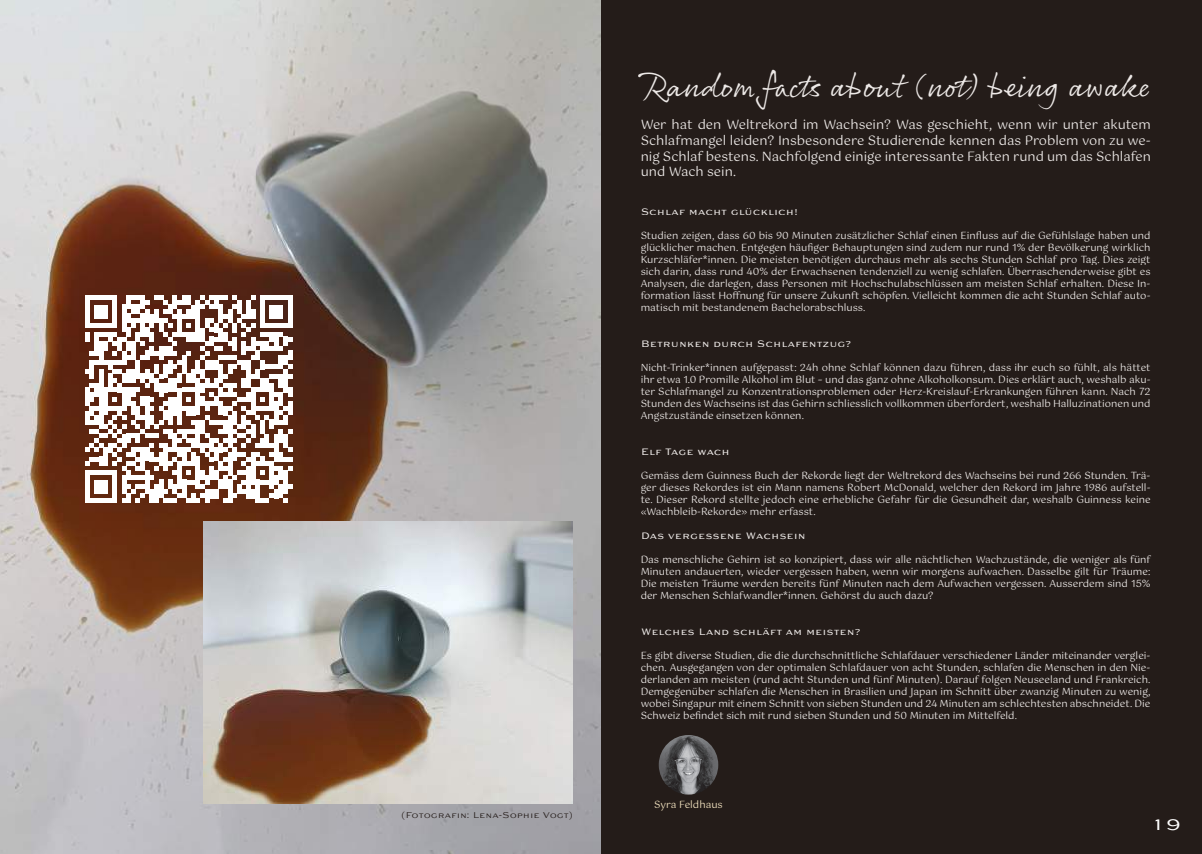
<style>
.page{position:relative;width:1202px;height:854px;background:#fff}
.page>*{position:absolute;margin:0;border:0;box-sizing:border-box;transform-origin:0 0}
.t1{font:32px "Rollerscript Smooth";color:#ede9e7}
.t2{font:18px "Sweet Gothic";color:#fff}
.t3{font:13px/15.6px "Gotu";color:#ede9e7;text-align:justify}
.t4{font:10px/12px "Gotu";color:#ede9e7;text-align:justify}
.t5{font:10px "Sweet Gothic";color:#ede9e7}
.t6{font:10px "Gotu";color:#f3e3c0}
.t7{font:300 9px "Sweet Gothic";color:#241c19}
</style>
<div class="page">
<div style="left:601px;top:0;width:601px;height:853px;background:#241c19"></div>
<img style="left:0;top:0;width:601px;height:853px">
<img style="left:203px;top:521px;width:370px;height:282px">
<svg style="left:85px;top:295px;width:207px;height:207px"></svg>
<img style="left:659px;top:734px;width:59px;height:60px;border-radius:30px">
<p class="t7" style="left:402px;top:809px;width:173px">(Fotografin: Lena-Sophie Vogt)</p>
<h1 class="t1" style="left:684px;top:66px;width:138px">ndom facts</h1>
<h1 class="t1" style="left:895px;top:66px;width:257px">t (not) ing awake</h1>
<p class="t3" style="left:641px;top:117px;width:512px">Wer hat den Weltrekord im Wachsein? Was geschieht, wenn wir unter akutem Schlafmangel leiden? Insbesondere Studierende kennen das Problem von zu we&shy;nig Schlaf bestens. Nachfolgend einige interessante Fakten rund um das Schlafen und Wach sein.</p>
<p class="t5" style="left:641px;top:205px;width:159px">Schlaf macht glücklich!</p>
<p class="t4" style="left:641px;top:229px;width:511px">Studien zeigen, dass 60 bis 90 Minuten zusätzlicher Schlaf einen Einfluss auf die Gefühlslage haben und glücklicher machen. Entgegen häufiger Behauptungen sind zudem nur rund 1% der Bevölkerung wirklich Kurzschläfer*innen. Die meisten benötigen durchaus mehr als sechs Stunden Schlaf pro Tag. Dies zeigt sich darin, dass rund 40% der Erwachsenen tendenziell zu wenig schlafen. Überraschenderweise gibt es Analysen, die darlegen, dass Personen mit Hochschulabschlüssen am meisten Schlaf erhalten. Diese In&shy;formation lässt Hoffnung für unsere Zukunft schöpfen. Vielleicht kommen die acht Stunden Schlaf auto&shy;matisch mit bestandenem Bachelorabschluss.</p>
<p class="t5" style="left:641px;top:337px;width:212px">Betrunken durch Schlafentzug?</p>
<p class="t4" style="left:641px;top:361px;width:511px">Nicht-Trinker*innen aufgepasst: 24h ohne Schlaf können dazu führen, dass ihr euch so fühlt, als hättet ihr etwa 1.0 Promille Alkohol im Blut – und das ganz ohne Alkoholkonsum. Dies erklärt auch, weshalb aku&shy;ter Schlafmangel zu Konzentrationsproblemen oder Herz-Kreislauf-Erkrankungen führen kann. Nach 72<br>Stunden des Wachseins ist das Gehirn schliesslich vollkommen überfordert, weshalb Halluzinationen und Angstzustände einsetzen können.</p>
<p class="t5" style="left:641px;top:445px;width:91px">Elf Tage wach</p>
<p class="t4" style="left:641px;top:469px;width:511px">Gemäss dem Guinness Buch der Rekorde liegt der Weltrekord des Wachseins bei rund 266 Stunden. Trä&shy;ger dieses Rekordes ist ein Mann namens Robert McDonald, welcher den Rekord im Jahre 1986 aufstell&shy;te. Dieser Rekord stellte jedoch eine erhebliche Gefahr für die Gesundheit dar, weshalb Guinness keine «Wachbleib-Rekorde» mehr erfasst.</p>
<p class="t5" style="left:641px;top:529px;width:166px">Das vergessene Wachsein</p>
<p class="t4" style="left:641px;top:553px;width:511px">Das menschliche Gehirn ist so konzipiert, dass wir alle nächtlichen Wachzustände, die weniger als fünf Minuten andauerten, wieder vergessen haben, wenn wir morgens aufwachen. Dasselbe gilt für Träume:<br>Die meisten Träume werden bereits fünf Minuten nach dem Aufwachen vergessen. Ausserdem sind 15% der Menschen Schlafwandler*innen. Gehörst du auch dazu?</p>
<p class="t5" style="left:641px;top:625px;width:221px">Welches Land schläft am meisten?</p>
<p class="t4" style="left:641px;top:649px;width:511px">Es gibt diverse Studien, die die durchschnittliche Schlafdauer verschiedener Länder miteinander verglei&shy;chen. Ausgegangen von der optimalen Schlafdauer von acht Stunden, schlafen die Menschen in den Nie&shy;derlanden am meisten (rund acht Stunden und fünf Minuten). Darauf folgen Neuseeland und Frankreich.<br>Demgegenüber schlafen die Menschen in Brasilien und Japan im Schnitt über zwanzig Minuten zu wenig, wobei Singapur mit einem Schnitt von sieben Stunden und 24 Minuten am schlechtesten abschneidet. Die Schweiz befindet sich mit rund sieben Stunden und 50 Minuten im Mittelfeld.</p>
<p class="t6" style="left:654px;top:798px;width:70px">Syra Feldhaus</p>
<h2 class="t2" style="left:1154px;top:813px;width:29px">19</h2>
</div>
